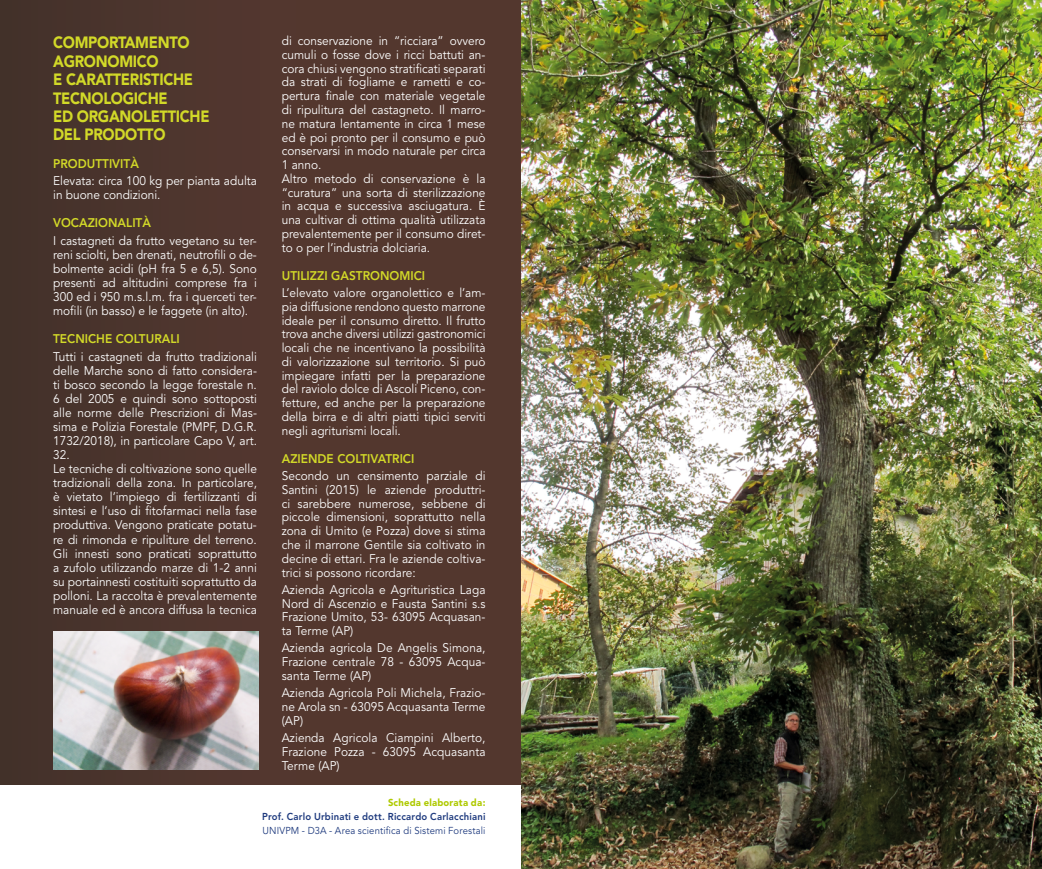
<style>
.page{position:relative;width:1042px;height:869px;background:#fff}
.page>*{position:absolute;margin:0;border:0;box-sizing:border-box;transform-origin:0 0}
.t1{font:900 16.25px/18.4px "Avenir";letter-spacing:-.02em;color:#d2d928;scale:.9 1}
.t2{font:12.5px/13.8px "Avenir";color:#fff;text-align:justify;scale:.95 1}
.t3{font:800 12.5px "Avenir";color:#d2d928;scale:.95 1}
.t4{font:800 10px "Avenir";letter-spacing:.02em;color:#1e3a7e;scale:.95 1}
.t5{font:10px "Avenir";letter-spacing:.015em;color:#1e3a7e;scale:.95 1}
.t6{font:900 10px "Avenir";letter-spacing:.02em;color:#afca00;scale:.95 1}
</style>
<div class="page">
<img style="left:0;top:0;width:521px;height:784px">
<img style="left:521px;top:0;width:521px;height:868px">
<img style="left:53px;top:631px;width:206px;height:138px">
<p class="t2" style="left:282px;top:34px;width:216px;text-align:left">di conservazione in “ricciara” ovvero cumuli o fosse dove i ricci battuti an&shy;cora chiusi vengono stratificati separati da strati di fogliame e rametti e co&shy;pertura finale con materiale vegetale di ripulitura del castagneto. Il marro&shy;ne matura lentamente in circa 1 mese ed è poi pronto per il consumo e può conservarsi in modo naturale per circa 1 anno.<br>Altro metodo di conservazione è la “curatura” una sorta di sterilizzazione in acqua e successiva asciugatura. È una cultivar di ottima qualità utilizzata prevalentemente per il consumo diret&shy;to o per l’industria dolciaria.</p>
<p class="t3" style="left:282px;top:268px;width:152px">UTILIZZI GASTRONOMICI</p>
<p class="t2" style="left:282px;top:286px;width:216px">L’elevato valore organolettico e l’am&shy;pia diffusione rendono questo marrone ideale per il consumo diretto. Il frutto trova anche diversi utilizzi gastronomici locali che ne incentivano la possibilità di valorizzazione sul territorio. Si può impiegare infatti per la preparazione del raviolo dolce di Ascoli Piceno, con&shy;fetture, ed anche per la preparazione della birra e di altri piatti tipici serviti negli agriturismi locali.</p>
<p class="t3" style="left:282px;top:451px;width:141px">AZIENDE COLTIVATRICI</p>
<p class="t2" style="left:282px;top:469px;width:216px">Secondo un censimento parziale di Santini (2015) le aziende produttri&shy;ci sarebbere numerose, sebbene di piccole dimensioni, soprattutto nella zona di Umito (e Pozza) dove si stima che il marrone Gentile sia coltivato in decine di ettari. Fra le aziende coltiva&shy;trici si possono ricordare:</p>
<p class="t2" style="left:282px;top:582px;width:216px">Azienda Agricola e Agrituristica Laga Nord di Ascenzio e Fausta Santini s.s Frazione Umito, 53- 63095 Acquasan&shy;ta Terme (AP)</p>
<p class="t2" style="left:282px;top:641px;width:216px">Azienda agricola De Angelis Simona, Frazione centrale 78 - 63095 Acqua&shy;santa Terme (AP)</p>
<p class="t2" style="left:282px;top:686px;width:216px">Azienda Agricola Poli Michela, Frazio&shy;ne Arola sn - 63095 Acquasanta Terme (AP)</p>
<p class="t2" style="left:282px;top:731px;width:216px">Azienda Agricola Ciampini Alberto, Frazione Pozza - 63095 Acquasanta Terme (AP)</p>
<p class="t6" style="left:388px;top:796px;width:104px">Scheda elaborata da:</p>
<p class="t4" style="left:262px;top:810px;width:237px">Prof. Carlo Urbinati e dott. Riccardo Carlacchiani</p>
<p class="t5" style="left:263px;top:823px;width:236px">UNIVPM - D3A - Area scientifica di Sistemi Forestali</p>
<h1 class="t1" style="left:53px;top:33px;width:175px">COMPORTAMENTO<br>AGRONOMICO<br>E CARATTERISTICHE<br>TECNOLOGICHE<br>ED ORGANOLETTICHE<br>DEL PRODOTTO</h1>
<p class="t3" style="left:53px;top:157px;width:92px">PRODUTTIVITÀ</p>
<p class="t2" style="left:53px;top:174px;width:216px">Elevata: circa 100 kg per pianta adulta in buone condizioni.</p>
<p class="t3" style="left:53px;top:215px;width:104px">VOCAZIONALITÀ</p>
<p class="t2" style="left:53px;top:234px;width:216px">I castagneti da frutto vegetano su ter&shy;reni sciolti, ben drenati, neutrofili o de&shy;bolmente acidi (pH fra 5 e 6,5). Sono presenti ad altitudini comprese fra i 300 ed i 950 m.s.l.m. fra i querceti ter&shy;mofili (in basso) e le faggete (in alto).</p>
<p class="t3" style="left:53px;top:331px;width:135px">TECNICHE COLTURALI</p>
<p class="t2" style="left:53px;top:350px;width:216px;text-align:left">Tutti i castagneti da frutto tradizionali delle Marche sono di fatto considera&shy;ti bosco secondo la legge forestale n.<br>6 del 2005 e quindi sono sottoposti alle norme delle Prescrizioni di Mas&shy;sima e Polizia Forestale (PMPF, D.G.R.<br>1732/2018), in particolare Capo V, art.<br>32.<br>Le tecniche di coltivazione sono quelle tradizionali della zona. In particolare, è vietato l’impiego di fertilizzanti di sintesi e l’uso di fitofarmaci nella fase produttiva. Vengono praticate potatu&shy;re di rimonda e ripuliture del terreno.<br>Gli innesti sono praticati soprattutto a zufolo utilizzando marze di 1-2 anni su portainnesti costituiti soprattutto da polloni. La raccolta è prevalentemente manuale ed è ancora diffusa la tecnica</p>
</div>
